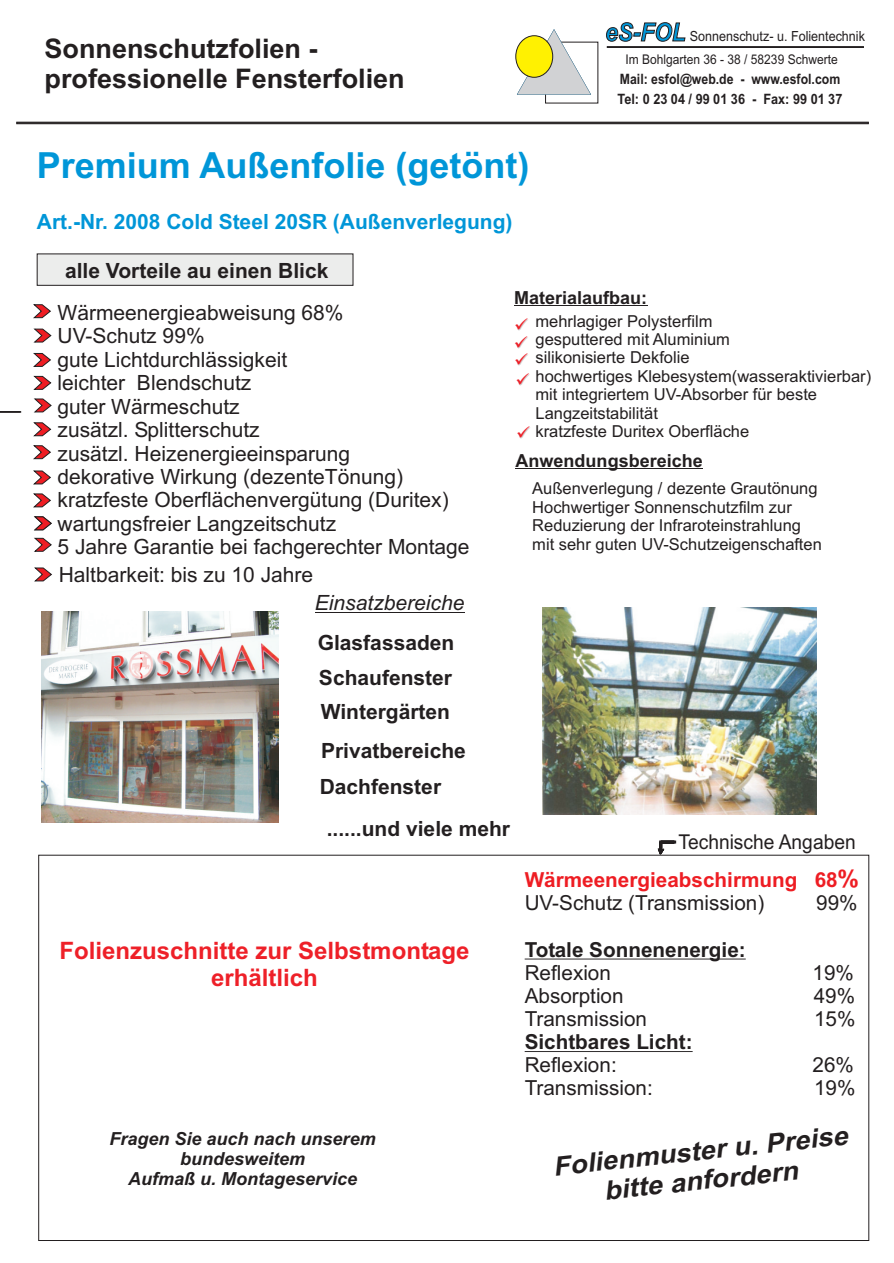
<style>
.page{position:relative;width:894px;height:1263px;background:#fff}
.page>*{position:absolute;margin:0;border:0;box-sizing:border-box;transform-origin:0 0}
.t1{font:700 36px "Arial";color:#0096d8}
.t2{font:700 27px/30.2px "Arial";color:#231f20}
.t3{font:italic 700 26.4px/29.7px "Arial";color:#231f20;scale:1.05 1}
.t4{font:700 24px/26.8px "Arial";color:#ee2028;text-align:center}
.t5{font:21px/23.4px "Arial";color:#231f20}
.t6{font:700 21px/38.7px "Arial";color:#231f20}
.t7{font:700 21px "Arial";color:#0096d8}
.t8{font:italic 21px "Arial";color:#231f20}
.t9{font:20.7px "Arial";color:#231f20}
.t10{font:700 20.7px/23.9px "Arial";color:#ee1d23}
.t11{font:700 20.7px "Arial";color:#231f20}
.t12{font:20.4px "Arial";color:#231f20;scale:.94 1}
.t13{font:italic 700 18px/20.1px "Arial";color:#231f20;text-align:center}
.t14{font:700 18px "Arial";color:#231f20}
.t15{font:16.5px/18.5px "Arial";color:#231f20}
.t16{font:700 14.25px/20.5px "Arial";color:#231f20;scale:.86 1}
.t17{font:13.95px "Arial";color:#231f20;scale:.9 1}
.t18{font:13.35px "Arial";color:#231f20;scale:.9 1}
.s1{font-weight:700;font-style:italic;font-size:25.2px}
.s2{font-size:24.15px}
.s3{font-weight:400;color:#231f20}
</style>
<div class="page">
<div style="left:37px;top:254px;width:316px;height:31px;background:#ecedec"></div>
<hr style="left:525px;top:959px;width:221px;height:1px;background:#231f20">
<hr style="left:525px;top:1051px;width:168px;height:1px;background:#231f20">
<hr style="left:514px;top:305px;width:133px;height:1px;background:#231f20">
<hr style="left:516px;top:468px;width:187px;height:1px;background:#231f20">
<div style="left:17px;top:122px;width:852px;height:2px;background:#231f20;border:1px solid #231f20"></div>
<svg style="left:517px;top:29px;width:74px;height:66px"></svg>
<div style="left:516px;top:36px;width:37px;height:41px;background:#fff101;border:1px solid #231f20;border-radius:50%"></div>
<div style="left:607px;top:47px;width:257px;height:1px;border:1px solid #231f20"></div>
<svg style="left:34px;top:376px;width:17px;height:14px"></svg>
<svg style="left:34px;top:399px;width:18px;height:13px"></svg>
<svg style="left:34px;top:422px;width:17px;height:14px"></svg>
<svg style="left:33px;top:445px;width:18px;height:14px"></svg>
<svg style="left:33px;top:471px;width:18px;height:13px"></svg>
<svg style="left:33px;top:493px;width:18px;height:14px"></svg>
<svg style="left:33px;top:353px;width:18px;height:14px"></svg>
<svg style="left:34px;top:329px;width:17px;height:13px"></svg>
<svg style="left:33px;top:304px;width:18px;height:14px"></svg>
<hr style="left:661px;top:841px;width:14px;height:3px;background:#231f20">
<svg style="left:657px;top:841px;width:8px;height:15px"></svg>
<svg style="left:0;top:412px;width:21px;height:1px"></svg>
<hr style="left:315px;top:612px;width:149px;height:1px;background:#231f20">
<img style="left:542px;top:608px;width:275px;height:207px">
<img style="left:42px;top:612px;width:236px;height:210px">
<svg style="left:34px;top:516px;width:18px;height:14px"></svg>
<svg style="left:34px;top:538px;width:18px;height:14px"></svg>
<svg style="left:34px;top:568px;width:18px;height:13px"></svg>
<h2 class="t2" style="left:45px;top:36px;width:362px">Sonnenschutzfolien - professionelle Fensterfolien</h2>
<h1 class="t1" style="left:37px;top:152px;width:494px">Premium Außenfolie (getönt)</h1>
<p class="t7" style="left:37px;top:213px;width:477px">Art.-Nr. 2008 Cold Steel 20SR (Außenverlegung)</p>
<p class="t6" style="left:65px;top:254px;width:265px">alle Vorteile au einen Blick</p>
<p class="t17" style="left:605px;top:31px;width:290px"><span class="s1">eS-FOL</span> Sonnenschutz- u. Folientechnik</p>
<p class="t16" style="left:618px;top:70px;width:263px">Mail: esfol@web.de - www.esfol.com<br>Tel: 0 23 04 / 99 01 36 - Fax: 99 01 37</p>
<p class="t18" style="left:625px;top:54px;width:237px">Im Bohlgarten 36 - 38 / 58239 Schwerte</p>
<p class="t5" style="left:58px;top:303px;width:413px">Wärmeenergieabweisung 68%<br>UV-Schutz 99%<br>gute Lichtdurchlässigkeit<br>leichter Blendschutz<br>guter Wärmeschutz<br>zusätzl. Splitterschutz<br>zusätzl. Heizenergieeinsparung<br>dekorative Wirkung (dezenteTönung) kratzfeste Oberflächenvergütung (Duritex) wartungsfreier Langzeitschutz<br>5 Jahre Garantie bei fachgerechter Montage</p>
<p class="t5" style="left:59px;top:564px;width:256px">Haltbarkeit: bis zu 10 Jahre</p>
<p class="t8" style="left:315px;top:594px;width:151px">Einsatzbereiche</p>
<p class="t6" style="left:318px;top:625px;width:138px">Glasfassaden</p>
<p class="t6" style="left:319px;top:661px;width:135px">Schaufenster</p>
<p class="t14" style="left:514px;top:291px;width:135px">Materialaufbau:</p>
<p class="t15" style="left:536px;top:313px;width:337px">mehrlagiger Polysterfilm<br>gesputtered mit Aluminium<br>silikonisierte Dekfolie<br>hochwertiges Klebesystem(wasseraktivierbar) mit integriertem UV-Absorber für beste<br>Langzeitstabilität<br>kratzfeste Duritex Oberfläche</p>
<p class="t14" style="left:516px;top:454px;width:189px">Anwendungsbereiche</p>
<p class="t15" style="left:532px;top:481px;width:291px">Außenverlegung / dezente Grautönung Hochwertiger Sonnenschutzfilm zur Reduzierung der Infraroteinstrahlung mit sehr guten UV-Schutzeigenschaften</p>
<p class="t6" style="left:321px;top:695px;width:147px">Wintergärten<br>Privatbereiche</p>
<p class="t6" style="left:327px;top:767px;width:185px;line-height:42.2px;text-indent:-7px">Dachfenster ......und viele mehr</p>
<h3 class="t4" style="left:59px;top:940px;width:412px">Folienzuschnitte zur Selbstmontage erhältlich</h3>
<p class="t13" style="left:110px;top:1130px;width:268px">Fragen Sie auch nach unserem bundesweitem<br>Aufmaß u. Montageservice</p>
<p class="t12" style="left:678px;top:834px;width:190px">Technische Angaben</p>
<p class="t10" style="left:525px;top:869px;width:336px">Wärmeenergieabschirmung 68<span class="s2">%<br></span><span class="s3">UV-Schutz (Transmission)</span></p>
<p class="t9" style="left:816px;top:895px;width:43px">99%</p>
<p class="t11" style="left:525px;top:942px;width:223px">Totale Sonnenenergie:</p>
<p class="t9" style="left:525px;top:965px;width:88px">Reflexion</p>
<p class="t9" style="left:813px;top:965px;width:43px">19%</p>
<p class="t9" style="left:525px;top:988px;width:100px">Absorption</p>
<p class="t9" style="left:814px;top:988px;width:43px">49%</p>
<p class="t9" style="left:525px;top:1011px;width:124px">Transmission</p>
<p class="t9" style="left:814px;top:1011px;width:43px">15%</p>
<p class="t11" style="left:525px;top:1034px;width:170px">Sichtbares Licht:</p>
<p class="t9" style="left:525px;top:1057px;width:94px">Reflexion:</p>
<p class="t9" style="left:813px;top:1057px;width:43px">26%</p>
<p class="t9" style="left:525px;top:1080px;width:130px">Transmission:</p>
<p class="t9" style="left:814px;top:1080px;width:43px">19%</p>
<h3 class="t3" style="left:600px;top:1149px;width:209px;text-indent:165px;rotate:-6deg">P i bitte anfordern</h3>
<h3 class="t3" style="left:552px;top:1154px;width:284px;rotate:-6deg">Foli n uster u. re se</h3>
</div>
